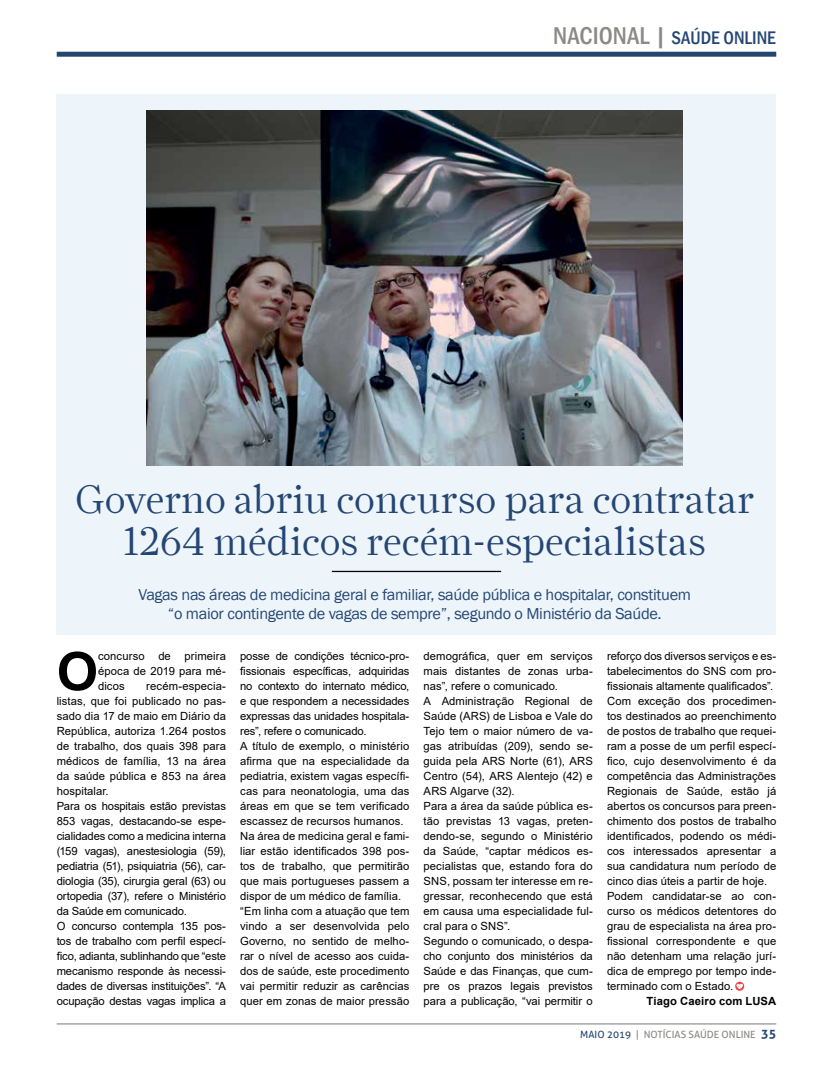
<style>
.page{position:relative;width:833px;height:1081px;background:#fff}
.page>*{position:absolute;margin:0;border:0;box-sizing:border-box;transform-origin:0 0}
.t1{font:700 53.12px "Arial";color:#000}
.t2{font:300 40px/42.5px "Farnham Display";color:#254673;text-align:center}
.t3{font:500 condensed 18.75px "Franklin Gothic";color:#254673}
.t4{font:16.25px/19px "Franklin Gothic";letter-spacing:-.02em;color:#254673;text-align:center}
.t5{font:11.25px/15px "Arial";letter-spacing:.005em;color:#000}
.t6{font:700 11.25px "Arial";letter-spacing:.01em;color:#000}
.t7{font:10px "Aller";color:#8c8986}
.t8{font:10px "Aller";color:#254673}
.s1{font-size:25px;color:#8c8986}
.s2{color:#254673}
.s3{font-weight:700;font-size:12.5px;color:#254673}
</style>
<div class="page">
<div style="left:57px;top:52px;width:719px;height:5px;background:#254673"></div>
<hr style="left:57px;top:1023px;width:719px;height:1px;background:#979492">
<div style="left:57px;top:94px;width:719px;height:540px;background:#edf5fa"></div>
<hr style="left:332px;top:571px;width:169px;height:1px;background:#000">
<svg style="left:735px;top:981px;width:9px;height:10px"></svg>
<img style="left:147px;top:111px;width:536px;height:354px">
<h3 class="t3" style="left:553px;top:26px;width:180px"><span class="s1">NACIONAL |</span> SAÚDE ONLIN</h3>
<h3 class="t3" style="left:767px;top:26px;width:10px">E</h3>
<h2 class="t2" style="left:75px;top:477px;width:681px">Governo abriu concurso para contratar<br>1264 médicos recém-especialistas</h2>
<h3 class="t4" style="left:138px;top:586px;width:554px">Vagas nas áreas de medicina geral e familiar, saúde pública e hospitalar, constituem “o maior contingente de vagas de sempre”, segundo o M inistério da Saúde.</h3>
<h1 class="t1" style="left:57px;top:634px;width:43px">O</h1>
<p class="t5" style="left:98px;top:648px;width:129px;text-align:justify">concurso de primeira época de 2019 para mé&shy;dicos</p>
<p class="t5" style="left:57px;top:678px;width:171px;text-indent:90px">recém-especia&shy;listas, que foi publicado no pas&shy;sado dia 17 de maio em Diário da<br>República, autoriza 1.264 postos de trabalho, dos quais 398 para médicos de família, 13 na área da saúde pública e 853 na área hospitalar.<br>Para os hospitais estão previstas<br>853 vagas, destacando-se espe&shy;cialidades como a medicina interna (159 vagas), anestesiologia (59), pediatria (51), psiquiatria (56), car&shy;diologia (35), cirurgia geral (63) ou ortopedia (37), refere o Ministério da Saúde em comunicado.<br>O concurso contempla 135 pos&shy;tos de trabalho com perfil especí&shy;fico, adianta, sublinhando que “este mecanismo responde às necessi&shy;dades de diversas instituições”. “A ocupação destas vagas implica a</p>
<p class="t5" style="left:240px;top:648px;width:171px">posse de condições técnico-pro&shy;fissionais específicas, adquiridas no contexto do internato médico, e que respondem a necessidades expressas das unidades hospitala&shy;res”, refere o comunicado.<br>A título de exemplo, o ministério afirma que na especialidade da pediatria, existem vagas específi&shy;cas para neonatologia, uma das áreas em que se tem verificado escassez de recursos humanos.<br>Na área de medicina geral e fami&shy;liar estão identificados 398 pos&shy;tos de trabalho, que permitirão que mais portugueses passem a dispor de um médico de família. “Em linha com a atuação que tem vindo a ser desenvolvida pelo<br>Governo, no sentido de melho&shy;rar o nível de acesso aos cuida&shy;dos de saúde, este procedimento vai permitir reduzir as carências quer em zonas de maior pressão</p>
<p class="t5" style="left:423px;top:648px;width:171px">demográfica, quer em serviços mais distantes de zonas urba&shy;nas”, refere o comunicado.<br>A Administração Regional de<br>Saúde (ARS) de Lisboa e Vale do<br>Tejo tem o maior número de va&shy;gas atribuídas (209), sendo se&shy;guida pela ARS Norte (61), ARS<br>Centro (54), ARS Alentejo (42) e<br>ARS Algarve (32).<br>Para a área da saúde pública es&shy;tão previstas 13 vagas, preten&shy;dendo-se, segundo o Ministério da Saúde, “captar médicos es&shy;pecialistas que, estando fora do<br>SNS, possam ter interesse em re&shy;gressar, reconhecendo que está em causa uma especialidade ful&shy;cral para o SNS”.<br>Segundo o comunicado, o despa&shy;cho conjunto dos ministérios da<br>Saúde e das Finanças, que cum&shy;pre os prazos legais previstos para a publicação, “vai permitir o</p>
<p class="t5" style="left:607px;top:648px;width:171px">reforço dos diversos serviços e es&shy;tabelecimentos do SNS com pro&shy;fissionais altamente qualificados”.<br>Com exceção dos procedimen&shy;tos destinados ao preenchimento de postos de trabalho que requei&shy;ram a posse de um perfil especí&shy;fico, cujo desenvolvimento é da competência das Administrações<br>Regionais de Saúde, estão já abertos os concursos para preen&shy;chimento dos postos de trabalho identificados, podendo os médi&shy;cos interessados apresentar a sua candidatura num período de cinco dias úteis a partir de hoje.<br>Podem candidatar-se ao con&shy;curso os médicos detentores do grau de especialista na área pro&shy;fissional correspondente e que não detenham uma relação jurí&shy;dica de emprego por tempo inde&shy;terminado com o Estado.</p>
<p class="t6" style="left:646px;top:993px;width:131px">Tiago Caeiro com LUSA</p>
<p class="t8" style="left:580px;top:1028px;width:15px">MAIO</p>
<p class="t7" style="left:607px;top:1028px;width:171px"><span class="s2">2019</span> | NOTÍCIAS SAÚDE ONLINE <span class="s3">35</span></p>
</div>
